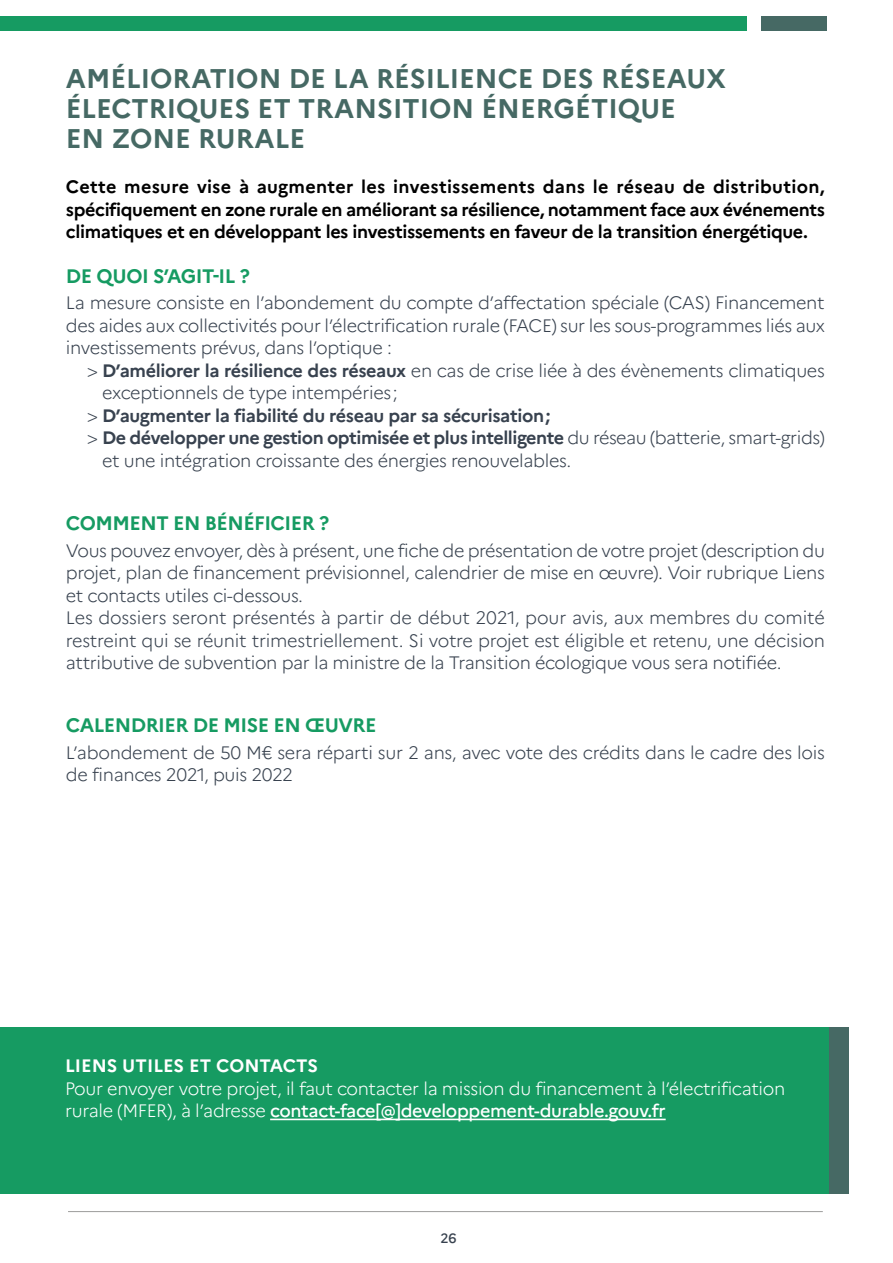
<style>
.page{position:relative;width:893px;height:1263px;background:#fff}
.page>*{position:absolute;margin:0;border:0;box-sizing:border-box;transform-origin:0 0}
.t1{font:700 27px/30px "Marianne";color:#466964}
.t2{font:700 19.5px "Marianne";letter-spacing:-.025em;color:#169b62}
.t3{font:300 18px/22.5px "Marianne";letter-spacing:-.02em;color:#38424f}
.t4{font:700 18px/22.5px "Marianne";letter-spacing:-.02em;color:#000;text-align:justify}
.t5{font:300 18px/22.5px "Marianne";letter-spacing:-.02em;color:#fff}
.t6{font:700 18px "Marianne";letter-spacing:-.025em;color:#38424f}
.t7{font:700 18px "Marianne";color:#fff}
.t8{font:500 13.5px "Marianne";color:#38424f}
.s1{font-weight:700}
.s2{font-weight:300}
.s3{font-weight:500}
</style>
<div class="page">
<hr style="left:68px;top:1211px;width:755px;height:1px;background:#9d9d9c">
<div style="left:0;top:16px;width:746px;height:15px;background:#169b62"></div>
<div style="left:761px;top:16px;width:66px;height:15px;background:#466964"></div>
<div style="left:0;top:1027px;width:848px;height:167px;background:#169b62"></div>
<div style="left:829px;top:1027px;width:19px;height:167px;background:#466964"></div>
<hr style="left:270px;top:1118px;width:396px;height:2px;background:#fff">
<h1 class="t1" style="left:66px;top:64px;width:662px">AMÉLIORATION DE LA RÉSILIENCE DES RÉSEAUX<br>ÉLECTRIQUES ET TRANSITION ÉNERGÉTIQUE<br>EN ZONE RURALE</h1>
<p class="t4" style="left:66px;top:176px;width:761px">Cette mesure vise à augmenter les investissements dans le réseau de distribution, spécifiquement en zone rurale en améliorant sa résilience, notamment face aux événements climatiques et en développant les investissements en faveur de la transition énergétique.</p>
<p class="t2" style="left:66px;top:264px;width:185px">DE QUOI S’AGIT-IL ?</p>
<p class="t3" style="left:66px;top:292px;width:761px;text-align:justify">La mesure consiste en l’abondement du compte d’affectation spéciale (CAS) Financement des aides aux collectivités pour l’électrification rurale (FACE) sur les sous-programmes liés aux investissements prévus, dans l’optique :</p>
<p class="t3" style="left:87px;top:359px;width:739px">&gt; <span class="s1">D’améliorer la résilience des réseaux</span> en cas de crise liée à des évènements climatiques</p>
<p class="t3" style="left:102px;top:382px;width:297px">exceptionnels de type intempéries;</p>
<p class="t6" style="left:87px;top:404px;width:465px"><span class="s2">&gt;</span> D’augmenter la fiabilité du réseau par sa sécurisation;</p>
<p class="t6" style="left:87px;top:427px;width:739px"><span class="s2">&gt;</span> De développer une gestion optimisée et plus intelligente <span class="s2">du réseau (batterie, smart-grids)</span></p>
<p class="t3" style="left:102px;top:449px;width:471px">et une intégration croissante des énergies renouvelables.</p>
<p class="t2" style="left:66px;top:511px;width:265px">COMMENT EN BÉNÉFICIER ?</p>
<p class="t3" style="left:66px;top:539px;width:761px">Vous pouvez envoyer, dès à présent, une fiche de présentation de votre projet (description du projet, plan de financement prévisionnel, calendrier de mise en œuvre). Voir rubrique Liens et contacts utiles ci-dessous.<br>Les dossiers seront présentés à partir de début 2021, pour avis, aux membres du comité restreint qui se réunit trimestriellement. Si votre projet est éligible et retenu, une décision attributive de subvention par la ministre de la Transition écologique vous sera notifiée.</p>
<p class="t2" style="left:66px;top:713px;width:312px">CALENDRIER DE MISE EN ŒUVRE</p>
<p class="t3" style="left:66px;top:741px;width:761px">L’abondement de 50 M€ sera réparti sur 2 ans, avec vote des crédits dans le cadre des lois de finances 2021, puis 2022</p>
<p class="t7" style="left:65px;top:1055px;width:254px">LIENS UTILES ET CONTACTS</p>
<p class="t5" style="left:65px;top:1077px;width:722px">Pour envoyer votre projet, il faut contacter la mission du financement à l’électrification rurale (MFER), à l’adresse <span class="s3">contact-face[@]developpement-durable.gouv.fr</span></p>
<p class="t8" style="left:440px;top:1229px;width:18px">26</p>
</div>
